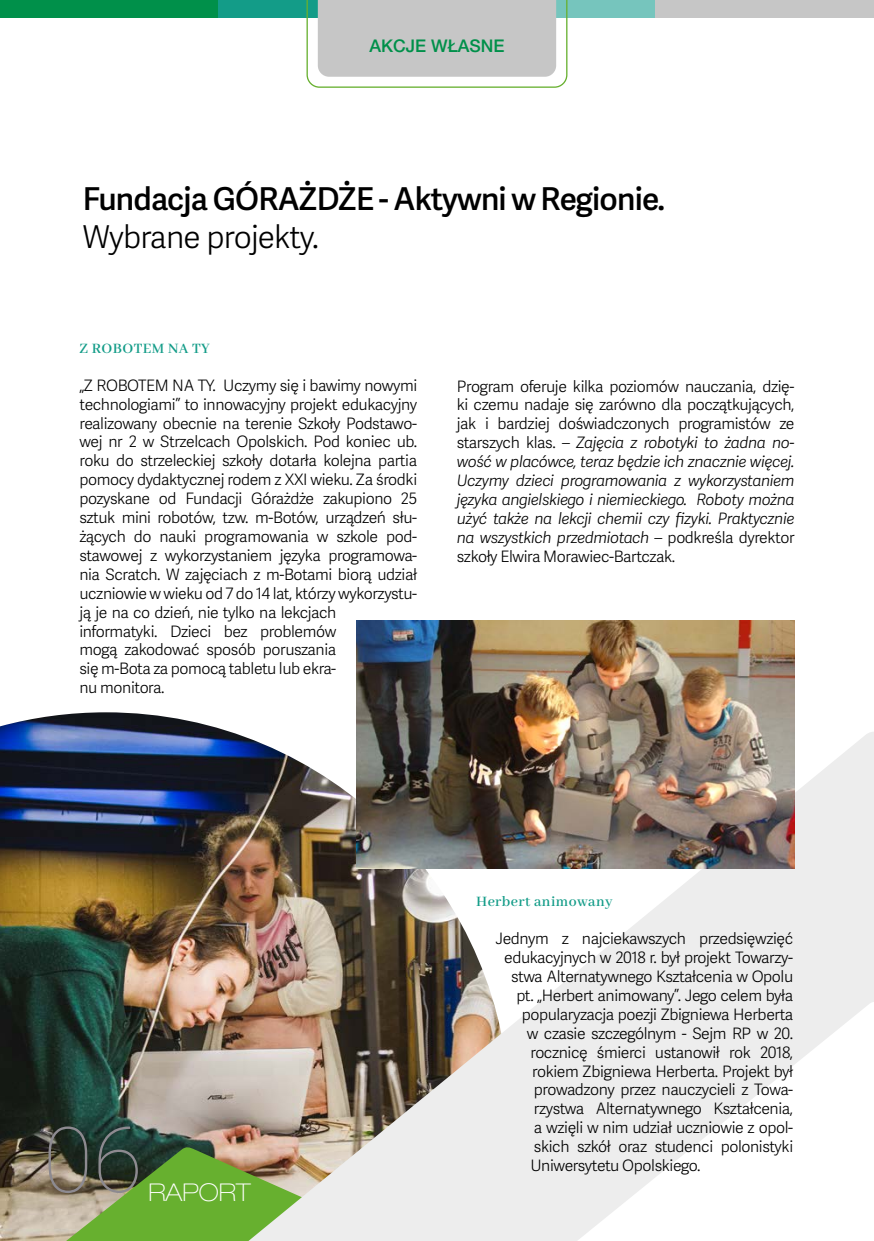
<style>
.page{position:relative;width:874px;height:1241px;background:#fff}
.page>*{position:absolute;margin:0;border:0;box-sizing:border-box;transform-origin:0 0}
.t1{font:100 91px "Roboto";color:#8d8a90}
.t2{font:600 31.5px "Adelle Sans";letter-spacing:-.025em;color:#000}
.t3{font:300 31.5px "Adelle Sans";letter-spacing:-.025em;color:#000}
.t4{font:100 expanded 24.5px "Helvetica Neue LT Pro";color:#fff}
.t5{font:500 17.5px "Helvetica Neue LT Pro";color:#00904a}
.t6{font:300 15.75px/18.9px "Adelle Sans";letter-spacing:-.025em;color:#000}
.t7{font:italic 300 15.75px/18.9px "Adelle Sans";letter-spacing:-.025em;color:#000;text-align:justify}
.t8{font:600 15.75px "Abhaya Libre";letter-spacing:.025em;color:#139c88}
.s1{font-style:normal}
</style>
<div class="page">
<img style="left:0;top:712px;width:230px;height:528px">
<svg style="left:43px;top:1145px;width:187px;height:95px;background:#698f44"></svg>
<img style="left:230px;top:731px;width:643px;height:509px">
<div style="left:0;top:0;width:218px;height:17px;background:#00904a"></div>
<div style="left:218px;top:0;width:219px;height:17px;background:#139c88"></div>
<div style="left:437px;top:0;width:218px;height:17px;background:#76c5bd"></div>
<div style="left:655px;top:0;width:218px;height:17px;background:#c6c6c6"></div>
<img style="left:356px;top:620px;width:438px;height:248px">
<svg style="left:306px;top:0;width:261px;height:88px"></svg>
<p class="t5" style="left:369px;top:36px;width:136px">AKCJE WŁASNE</p>
<h2 class="t2" style="left:83px;top:176px;width:583px">Fundacja GÓRAŻDŻE - Aktywni w Regionie.</h2>
<h2 class="t3" style="left:83px;top:214px;width:237px">Wybrane projekty.</h2>
<p class="t8" style="left:79px;top:339px;width:132px">Z ROBOTEM NA TY</p>
<p class="t6" style="left:79px;top:375px;width:339px">„Z ROBOTEM NA TY. Uczymy się i bawimy nowymi technologiami” to innowacyjny projekt edukacyjny realizowany obecnie na terenie Szkoły Podstawo&shy;wej nr 2 w Strzelcach Opolskich. Pod koniec ub. roku do strzeleckiej szkoły dotarła kolejna partia pomocy dydaktycznej rodem z XXI wieku. Za środki pozyskane od Fundacji Górażdże zakupiono 25 sztuk mini robotów, tzw. m-Botów, urządzeń słu&shy;żących do nauki programowania w szkole pod&shy;stawowej z wykorzystaniem języka programowa&shy;nia Scratch. W zajęciach z m-Botami biorą udział uczniowie w wieku od 7 do 14 lat, którzy wykorzystu&shy;ją je na co dzień, nie tylko na lekcjach informatyki. Dzieci bez problemów<br>mogą zakodować sposób poruszania<br>się m-Bota za pomocą tabletu lub ekra-<br>nu monitora.</p>
<p class="t7" style="left:456px;top:376px;width:339px"><span class="s1">Program oferuje kilka poziomów nauczania, dzię&shy;ki czemu nadaje się zarówno dla początkujących, jak i bardziej doświadczonych programistów ze starszych klas. –</span> Zajęcia z robotyki to żadna no&shy;wość w placówce, teraz będzie ich znacznie więcej.<br>Uczymy dzieci programowania z wykorzystaniem języka angielskiego i niemieckiego. Roboty można użyć także na lekcji chemii czy fizyki. Praktycznie na wszystkich przedmiotach <span class="s1">– podkreśla dyrektor szkoły Elwira Morawiec-Bartczak.</span></p>
<h1 class="t1" style="left:43px;top:1095px;width:101px">06</h1>
<h3 class="t4" style="left:148px;top:1177px;width:104px">RAPORT</h3>
<p class="t8" style="left:476px;top:893px;width:138px">Herbert animowany</p>
<p class="t6" style="left:495px;top:928px;width:299px">Jednym z najciekawszych przedsięwzięć</p>
<p class="t6" style="left:504px;top:947px;width:290px">edukacyjnych w 2018 r. był projekt Towarzy-</p>
<p class="t6" style="left:511px;top:966px;width:283px">stwa Alternatywnego Kształcenia w Opolu</p>
<p class="t6" style="left:516px;top:985px;width:278px">pt. „Herbert animowany”. Jego celem była</p>
<p class="t6" style="left:521px;top:1004px;width:273px">popularyzacja poezji Zbigniewa Herberta</p>
<p class="t6" style="left:526px;top:1022px;width:268px">w czasie szczególnym - Sejm RP w 20.</p>
<p class="t6" style="left:530px;top:1041px;width:264px">rocznicę śmierci ustanowił rok 2018,</p>
<p class="t6" style="left:532px;top:1060px;width:262px">rokiem Zbigniewa Herberta. Projekt był</p>
<p class="t6" style="left:533px;top:1079px;width:260px">prowadzony przez nauczycieli z Towa-</p>
<p class="t6" style="left:533px;top:1098px;width:260px">rzystwa Alternatywnego Kształcenia,</p>
<p class="t6" style="left:533px;top:1117px;width:260px">a wzięli w nim udział uczniowie z opol-</p>
<p class="t6" style="left:533px;top:1136px;width:261px">skich szkół oraz studenci polonistyki</p>
<p class="t6" style="left:530px;top:1155px;width:171px">Uniwersytetu Opolskiego.</p>
</div>
